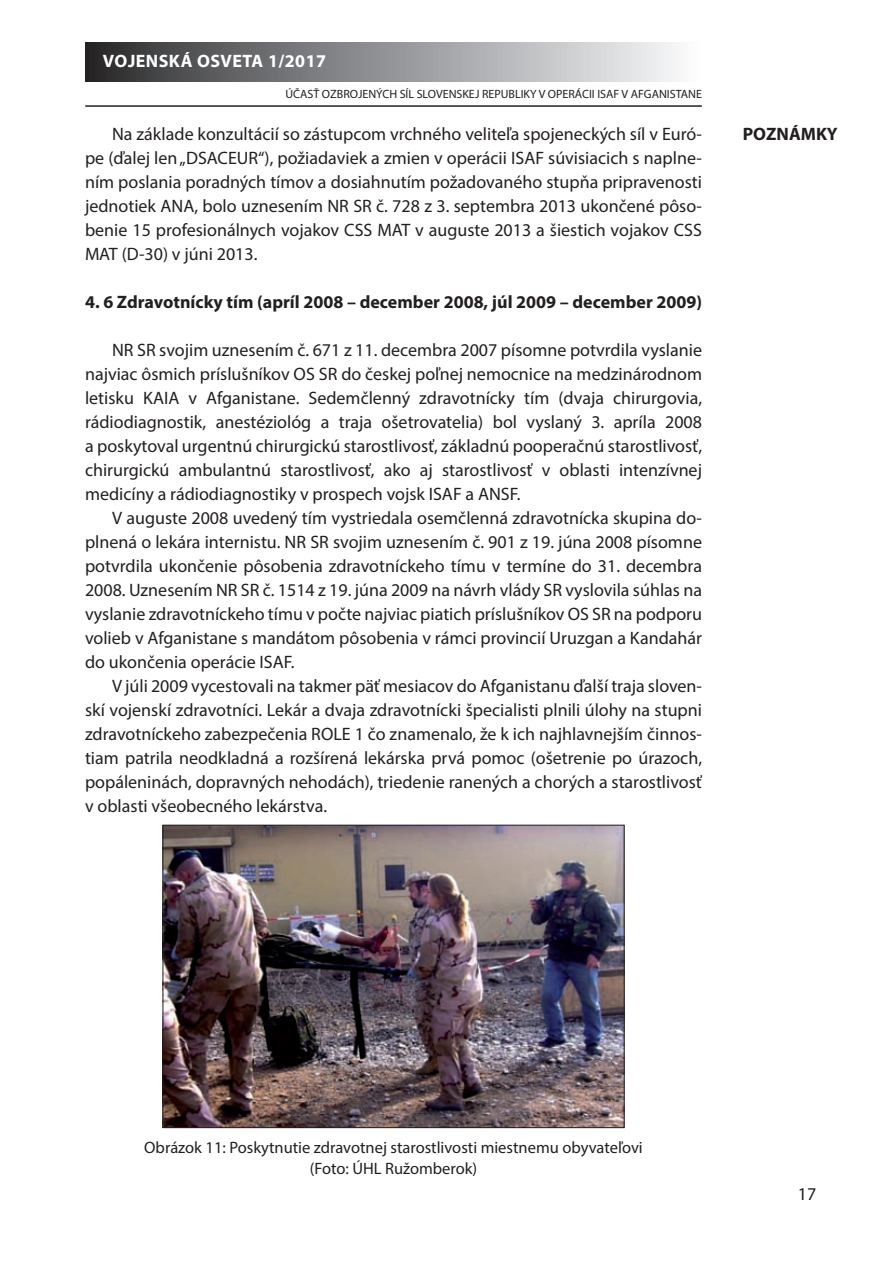
<style>
.page{position:relative;width:893px;height:1263px;background:#fff}
.page>*{position:absolute;margin:0;border:0;box-sizing:border-box;transform-origin:0 0}
.t1{font:18px/24px "Myriad Pro";color:#231f20;text-align:justify}
.t2{font:700 18px "Myriad Pro";color:#231f20}
.t3{font:700 18px "Myriad Pro";letter-spacing:.025em;color:#fff}
.t4{font:16.5px/21px "Myriad Pro";color:#231f20;text-align:center}
.t5{font:12px "Myriad Pro";color:#231f20}
</style>
<div class="page">
<hr style="left:85px;top:105px;width:617px;height:2px;background:#231f20">
<div style="left:85px;top:43px;width:617px;height:38px;background:linear-gradient(to right,#2c2d2f,#fcfdff)"></div>
<img style="left:165px;top:827px;width:457px;height:299px">
<div style="left:163px;top:825px;width:461px;height:303px;border:1px solid #231f20"></div>
<p class="t3" style="left:103px;top:49px;width:225px">VOJENSKÁ OSVETA 1/2017</p>
<p class="t5" style="left:285px;top:87px;width:418px">ÚČASŤ OZBROJENÝCH SÍL SLOVENSKEJ REPUBLIKY V OPERÁCII ISAF V AFGANISTANE</p>
<p class="t1" style="left:85px;top:122px;width:618px;text-indent:27px">Na základe konzultácií so zástupcom vrchného veliteľa spojeneckých síl v Euró&shy;pe (ďalej len „DSACEUR“), požiadaviek a zmien v operácii ISAF súvisiacich s naplne&shy;ním poslania poradných tímov a dosiahnutím požadovaného stupňa pripravenosti jednotiek ANA, bolo uznesením NR SR č. 728 z 3. septembra 2013 ukončené pôso&shy;benie 15 profesionálnych vojakov CSS MAT v auguste 2013 a šiestich vojakov CSS MAT (D-30) v júni 2013.</p>
<p class="t2" style="left:85px;top:290px;width:619px">4. 6 Zdravotnícky tím (apríl 2008 – december 2008, júl 2009 – december 2009)</p>
<p class="t1" style="left:85px;top:338px;width:618px;text-indent:27px">NR SR svojim uznesením č. 671 z 11. decembra 2007 písomne potvrdila vyslanie najviac ôsmich príslušníkov OS SR do českej poľnej nemocnice na medzinárodnom letisku KAIA v Afganistane. Sedemčlenný zdravotnícky tím (dvaja chirurgovia, rádiodiagnostik, anestéziológ a traja ošetrovatelia) bol vyslaný 3. apríla 2008 a poskytoval urgentnú chirurgickú starostlivosť, základnú pooperačnú starostlivosť, chirurgickú ambulantnú starostlivosť, ako aj starostlivosť v oblasti intenzívnej medicíny a rádiodiagnostiky v prospech vojsk ISAF a ANSF.</p>
<p class="t1" style="left:85px;top:506px;width:619px;text-indent:27px">V auguste 2008 uvedený tím vystriedala osemčlenná zdravotnícka skupina do&shy;plnená o lekára internistu. NR SR svojim uznesením č. 901 z 19. júna 2008 písomne potvrdila ukončenie pôsobenia zdravotníckeho tímu v termíne do 31. decembra 2008. Uznesením NR SR č. 1514 z 19. júna 2009 na návrh vlády SR vyslovila súhlas na vyslanie zdravotníckeho tímu v počte najviac piatich príslušníkov OS SR na podporu volieb v Afganistane s mandátom pôsobenia v rámci provincií Uruzgan a Kandahár do ukončenia operácie ISAF.</p>
<p class="t1" style="left:85px;top:674px;width:619px;text-indent:27px">V júli 2009 vycestovali na takmer päť mesiacov do Afganistanu ďalší traja sloven&shy;skí vojenskí zdravotníci. Lekár a dvaja zdravotnícki špecialisti plnili úlohy na stupni zdravotníckeho zabezpečenia ROLE 1 čo znamenalo, že k ich najhlavnejším činnos&shy;tiam patrila neodkladná a rozšírená lekárska prvá pomoc (ošetrenie po úrazoch, popáleninách, dopravných nehodách), triedenie ranených a chorých a starostlivosť v oblasti všeobecného lekárstva.</p>
<p class="t2" style="left:743px;top:122px;width:96px">POZNÁMKY</p>
<p class="t4" style="left:144px;top:1136px;width:500px">Obrázok 11: Poskytnutie zdravotnej starostlivosti miestnemu obyvateľovi (Foto: ÚHL Ružomberok)</p>
<p class="t1" style="left:798px;top:1181px;width:20px">17</p>
</div>
